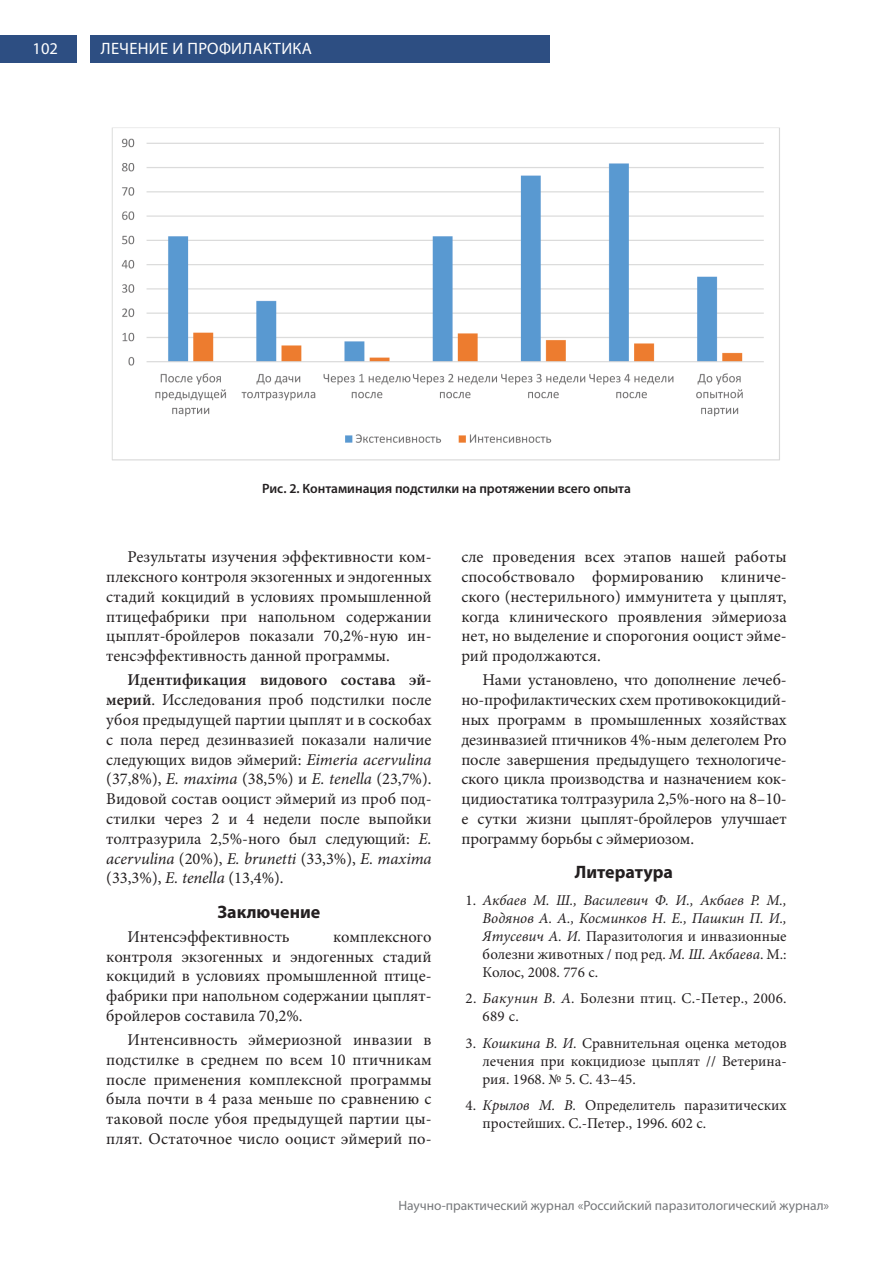
<style>
.page{position:relative;width:893px;height:1263px;background:#fff}
.page>*{position:absolute;margin:0;border:0;box-sizing:border-box;transform-origin:0 0}
.t1{font:700 18px "Myriad Pro";color:#231f20}
.t2{font:16.5px/19.8px "Minion Pro";color:#231f20;text-align:justify}
.t3{font:16.5px "Myriad Pro";letter-spacing:.02em;color:#fff}
.t4{font:italic 15px/18px "Minion Pro";color:#231f20;text-align:justify}
.t5{font:15px/18px "Minion Pro";color:#231f20;text-align:justify}
.t6{font:15px/18px "Minion Pro";letter-spacing:.02em;color:#231f20}
.t7{font:13.5px "Myriad Pro";color:#76787b}
.t8{font:600 13.5px "Myriad Pro";color:#231f20}
.s1{font-weight:600}
.s2{font-style:italic}
.s3{font-style:normal}
</style>
<div class="page">
<div style="left:0;top:36px;width:77px;height:27px;background:#2d4e82"></div>
<div style="left:90px;top:36px;width:460px;height:27px;background:#2d4e82"></div>
<img style="left:112px;top:127px;width:668px;height:334px">
<p class="t3" style="left:33px;top:39px;width:27px">102</p>
<p class="t3" style="left:101px;top:39px;width:213px">ЛЕЧЕНИЕ И ПРОФИЛАКТИКА</p>
<p class="t8" style="left:262px;top:480px;width:370px">Рис. 2. Контаминация подстилки на протяжении всего опыта</p>
<p class="t2" style="left:106px;top:547px;width:327px;text-indent:21px">Результаты изучения эффективности ком&shy;плексного контроля экзогенных и эндогенных стадий кокцидий в условиях промышленной птицефабрики при напольном содержании цыплят-бройлеров показали 70,2%-ную ин&shy;тенсэффективность данной программы.</p>
<p class="t2" style="left:106px;top:670px;width:327px;text-indent:21px"><span class="s1">Идентификация видового состава эй&shy;мерий</span>. Исследования проб подстилки после убоя предыдущей партии цыплят и в соскобах с пола перед дезинвазией показали наличие следующих видов эймерий: <span class="s2">Eimeria acervulina </span>(37,8%), <span class="s2">E. maxima</span> (38,5%) и <span class="s2">E. tenella</span> (23,7%).<br>Видовой состав ооцист эймерий из проб под&shy;стилки через 2 и 4 недели после выпойки толтразурила 2,5%-ного был следующий: <span class="s2">E. acervulina</span> (20%), <span class="s2">E. brunetti</span> (33,3%), <span class="s2">E. maxima </span>(33,3%), <span class="s2">E. tenella</span> (13,4%).</p>
<p class="t1" style="left:217px;top:900px;width:105px">Заключение</p>
<p class="t2" style="left:128px;top:927px;width:164px">Интенсэффективность</p>
<p class="t2" style="left:106px;top:927px;width:327px;text-indent:227px">комплексного контроля экзогенных и эндогенных стадий кокцидий в условиях промышленной птице&shy;фабрики при напольном содержании цыплят&shy;бройлеров составила 70,2%.</p>
<p class="t2" style="left:106px;top:1030px;width:327px;text-indent:21px">Интенсивность эймериозной инвазии в подстилке в среднем по всем 10 птичникам после применения комплексной программы была почти в 4 раза меньше по сравнению с таковой после убоя предыдущей партии цы&shy;плят. Остаточное число ооцист эймерий по-</p>
<p class="t2" style="left:461px;top:547px;width:327px">сле проведения всех этапов нашей работы способствовало формированию клиниче&shy;ского (нестерильного) иммунитета у цыплят, когда клинического проявления эймериоза нет, но выделение и спорогония ооцист эйме&shy;рий продолжаются.</p>
<p class="t2" style="left:461px;top:670px;width:327px;text-indent:21px">Нами установлено, что дополнение лечеб&shy;но-профилактических схем противококцидий&shy;ных программ в промышленных хозяйствах дезинвазией птичников 4%-ным делеголем Pro после завершения предыдущего технологиче&shy;ского цикла производства и назначением кок&shy;цидиостатика толтразурила 2,5%-ного на 8–10- е сутки жизни цыплят-бройлеров улучшает программу борьбы с эймериозом.</p>
<p class="t1" style="left:575px;top:860px;width:100px">Литература</p>
<p class="t4" style="left:483px;top:891px;width:306px;text-indent:-17px"><span class="s3">1.</span> Акбаев М. Ш., Василевич Ф. И., Акбаев Р. М., Водянов А. А., Косминков Н. Е., Пашкин П. И., Ятусевич А. И. <span class="s3">Паразитология и инвазионные болезни животных / под ред.</span> М. Ш. Акбаева<span class="s3">. М.:<br>Колос, 2008. 776 с.</span></p>
<p class="t6" style="left:483px;top:989px;width:306px;text-indent:-17px">2. <span class="s2">Бакунин В. А.</span> Болезни птиц. С.-Петер., 2006.<br>689 с.</p>
<p class="t5" style="left:483px;top:1034px;width:306px;text-indent:-17px">3. <span class="s2">Кошкина В. И.</span> Сравнительная оценка методов лечения при кокцидиозе цыплят // Ветерина&shy;рия. 1968. № 5. С. 43–45.</p>
<p class="t5" style="left:483px;top:1096px;width:306px;text-indent:-17px">4. <span class="s2">Крылов М. В.</span> Определитель паразитических простейших. С.-Петер., 1996. 602 с.</p>
<p class="t7" style="left:398px;top:1197px;width:432px">Научно-практический журнал «Российский паразитологический журнал»</p>
</div>
